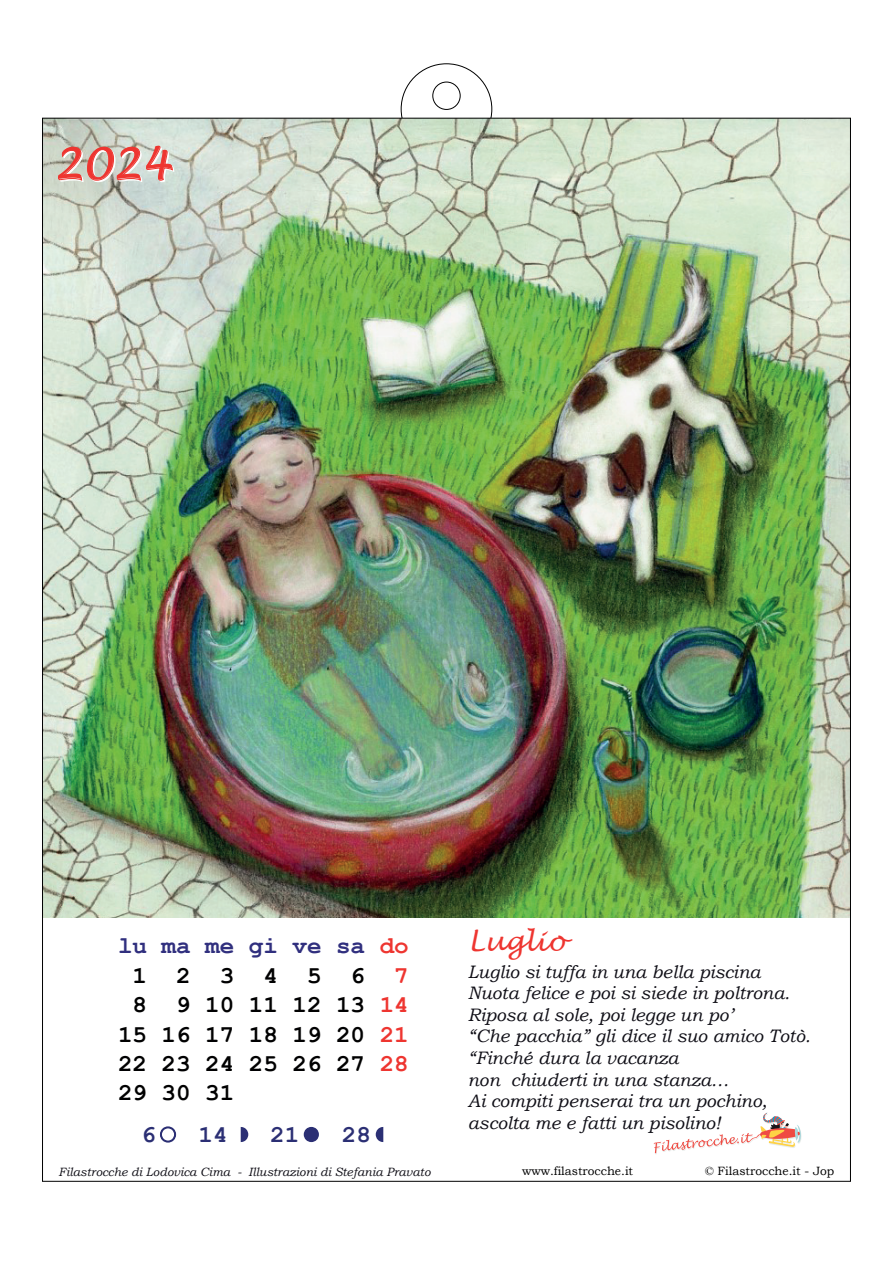
<style>
.page{position:relative;width:893px;height:1263px;background:#fff}
.page>*{position:absolute;margin:0;border:0;box-sizing:border-box;transform-origin:0 0}
.t1{font:italic 43.5px "Lucida Handwriting";color:#ee3530}
.t2{font:italic 27px "Lucida Handwriting";color:#ee3530}
.t3{font:700 24.3px "Courier New";color:#000001}
.t4{font:700 24.3px "Courier New";color:#302f7e}
.t5{font:700 24.3px "Courier New";color:#2b2f74}
.t6{font:italic 18px/21.6px "Bookman Old Style";color:#0e0d15}
.t7{font:italic 12px "Bookman Old Style";color:#0e0d15}
.t8{font:12px "Bookman Old Style";color:#000001}
.s1{color:#ee3530}
</style>
<div class="page">
<div style="left:433px;top:82px;width:27px;height:28px;border:1px solid #000001;border-radius:50%"></div>
<img style="left:44px;top:120px;width:805px;height:798px">
<svg style="left:654px;top:1113px;width:148px;height:41px"></svg>
<svg style="left:58px;top:146px;width:116px;height:36px"></svg>
<svg style="left:304px;top:1127px;width:15px;height:15px"></svg>
<svg style="left:160px;top:1126px;width:16px;height:16px"></svg>
<svg style="left:241px;top:1127px;width:7px;height:15px"></svg>
<svg style="left:376px;top:1127px;width:7px;height:15px"></svg>
<h1 class="t1" style="left:54px;top:135px;width:119px">2024</h1>
<h3 class="t4" style="left:118px;top:933px;width:292px">lu ma me gi ve sa <span class="s1">do</span></h3>
<h3 class="t3" style="left:133px;top:962px;width:278px">1 2 3 4 5 6 <span class="s1">7</span></h3>
<h3 class="t3" style="left:133px;top:992px;width:278px">8 9 10 11 12 13 <span class="s1">14</span></h3>
<h3 class="t3" style="left:118px;top:1021px;width:292px">15 16 17 18 19 20 <span class="s1">21</span></h3>
<h3 class="t3" style="left:118px;top:1051px;width:292px">22 23 24 25 26 27 <span class="s1">28</span></h3>
<h3 class="t3" style="left:118px;top:1080px;width:118px">29 30 31</h3>
<h3 class="t5" style="left:141px;top:1122px;width:16px">6</h3>
<h3 class="t5" style="left:199px;top:1122px;width:31px">14</h3>
<h3 class="t5" style="left:270px;top:1122px;width:31px">21</h3>
<h3 class="t5" style="left:342px;top:1122px;width:31px">28</h3>
<h2 class="t2" style="left:468px;top:923px;width:99px">Luglio</h2>
<p class="t6" style="left:468px;top:960px;width:344px">Luglio si tuffa in una bella piscina<br>Nuota felice e poi si siede in poltrona.<br>Riposa al sole, poi legge un po’<br>“Che pacchia” gli dice il suo amico Totò. “Finché dura la vacanza<br>non chiuderti in una stanza…<br>Ai compiti penserai tra un pochino, ascolta me e fatti un pisolino!</p>
<p class="t7" style="left:59px;top:1164px;width:373px">Filastrocche di Lodovica Cima - Illustrazioni di Stefania Pravato</p>
<p class="t8" style="left:522px;top:1164px;width:113px">www.filastrocche.it</p>
<p class="t8" style="left:705px;top:1164px;width:131px">© Filastrocche.it - Jop</p>
</div>
